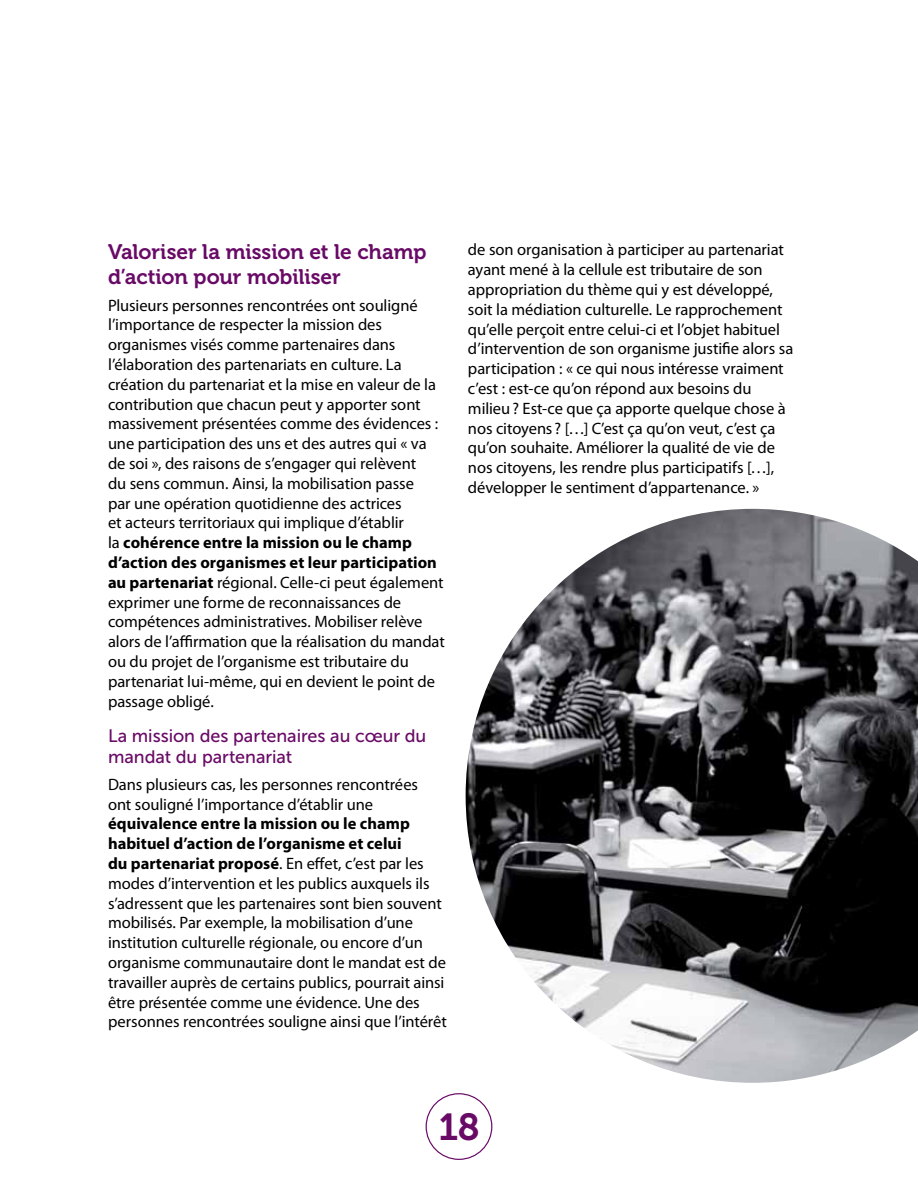
<style>
.page{position:relative;width:918px;height:1188px;background:#fff}
.page>*{position:absolute;margin:0;border:0;box-sizing:border-box;transform-origin:0 0}
.t1{font:37.5px "Museo 700";color:#690a66}
.t2{font:21px/25.2px "Museo 700";letter-spacing:-.005em;color:#690a66}
.t3{font:18px/21.6px "Museo Sans 500";letter-spacing:-.005em;color:#690a66}
.t4{font:16.5px/19.8px "Myriad Pro";letter-spacing:-.005em;color:#000}
.s1{font-weight:700}
</style>
<div class="page">
<div style="left:426px;top:1093px;width:66px;height:67px;border:1px solid #690a66;border-radius:50%"></div>
<img style="left:466px;top:509px;width:452px;height:574px">
<p class="t2" style="left:108px;top:239px;width:320px">Valoriser la mission et le champ d’action pour mobiliser</p>
<p class="t4" style="left:108px;top:295px;width:338px">Plusieurs personnes rencontrées ont souligné l’importance de respecter la mission des organismes visés comme partenaires dans l’élaboration des partenariats en culture. La création du partenariat et la mise en valeur de la contribution que chacun peut y apporter sont massivement présentées comme des évidences : une participation des uns et des autres qui « va de soi », des raisons de s’engager qui relèvent<br>du sens commun. Ainsi, la mobilisation passe<br>par une opération quotidienne des actrices<br>et acteurs territoriaux qui implique d’établir<br>la <span class="s1">cohérence entre la mission ou le champ d’action des organismes et leur participation au partenariat</span> régional. Celle-ci peut également exprimer une forme de reconnaissances de compétences administratives. Mobiliser relève alors de l’affirmation que la réalisation du mandat ou du projet de l’organisme est tributaire du partenariat lui-même, qui en devient le point de passage obligé.</p>
<p class="t3" style="left:108px;top:725px;width:320px">La mission des partenaires au cœur du mandat du partenariat</p>
<p class="t4" style="left:108px;top:775px;width:312px">Dans plusieurs cas, les personnes rencontrées ont souligné l’importance d’établir une</p>
<p class="t4" style="left:108px;top:814px;width:340px"><span class="s1">équivalence entre la mission ou le champ habituel d’action de l’organisme et celui<br>du partenariat proposé</span>. En effet, c’est par les modes d’intervention et les publics auxquels ils s’adressent que les partenaires sont bien souvent mobilisés. Par exemple, la mobilisation d’une institution culturelle régionale, ou encore d’un organisme communautaire dont le mandat est de travailler auprès de certains publics, pourrait ainsi être présentée comme une évidence. Une des personnes rencontrées souligne ainsi que l’intérêt</p>
<p class="t4" style="left:468px;top:240px;width:327px">de son organisation à participer au partenariat ayant mené à la cellule est tributaire de son appropriation du thème qui y est développé, soit la médiation culturelle. Le rapprochement qu’elle perçoit entre celui-ci et l’objet habituel d’intervention de son organisme justifie alors sa participation : « ce qui nous intéresse vraiment c’est : est-ce qu’on répond aux besoins du milieu? Est-ce que ça apporte quelque chose à nos citoyens ? […] C’est ça qu’on veut, c’est ça qu’on souhaite. Améliorer la qualité de vie de nos citoyens, les rendre plus participatifs […], développer le sentiment d’appartenance. »</p>
<h1 class="t1" style="left:438px;top:1106px;width:43px">18</h1>
</div>
